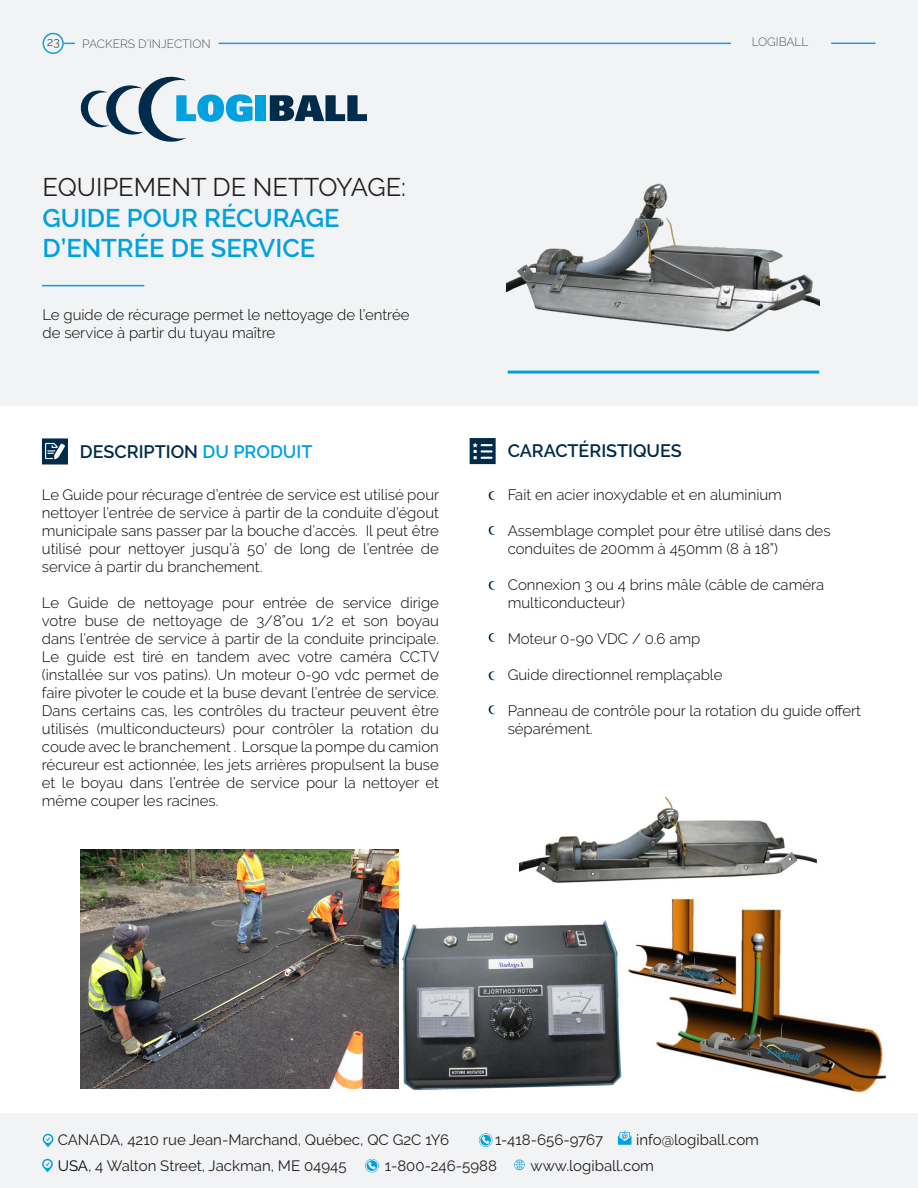
<style>
.page{position:relative;width:918px;height:1188px;background:#fff}
.page>*{position:absolute;margin:0;border:0;box-sizing:border-box;transform-origin:0 0}
.t1{font:600 25.5px/30.6px "Raleway";color:#00a1de}
.t2{font:600 18px "Raleway";color:#002b4a}
.t3{font:300 15px/18px "Raleway";color:#000}
.t4{font:15px "Raleway";color:#231f20}
.t5{font:300 12px "Raleway";color:#57585a}
.t6{font:300 12px "Raleway";color:#231f20}
.s1{font-weight:400;color:#231f20}
.s2{color:#00a1de}
.s3{color:#000}
</style>
<div class="page">
<div style="left:0;top:1113px;width:918px;height:75px;background:#f2f3f4"></div>
<svg style="left:42px;top:1159px;width:11px;height:13px"></svg>
<svg style="left:43px;top:1134px;width:10px;height:13px"></svg>
<svg style="left:365px;top:1159px;width:14px;height:13px"></svg>
<div style="left:366px;top:1159px;width:12px;height:13px;border:1px solid #f2f3f4;border-radius:50%"></div>
<svg style="left:479px;top:1133px;width:13px;height:14px"></svg>
<div style="left:479px;top:1134px;width:13px;height:12px;border:1px solid #f2f3f4;border-radius:50%"></div>
<svg style="left:514px;top:1160px;width:11px;height:10px"></svg>
<svg style="left:618px;top:1131px;width:14px;height:14px"></svg>
<img style="left:362px;top:916px;width:260px;height:174px">
<div style="left:0;top:0;width:918px;height:406px;background:#f2f3f4"></div>
<hr style="left:42px;top:285px;width:102px;height:1px;background:#00a1de">
<div style="left:256px;top:95px;width:10px;height:26px;background:#00a1de"></div>
<svg style="left:270px;top:95px;width:97px;height:26px"></svg>
<svg style="left:80px;top:76px;width:173px;height:66px"></svg>
<hr style="left:508px;top:371px;width:311px;height:3px;background:#00a1de">
<svg style="left:42px;top:438px;width:26px;height:26px"></svg>
<div style="left:470px;top:438px;width:26px;height:26px;background:#002b4a;border:2px solid #002b4a"></div>
<svg style="left:45px;top:443px;width:20px;height:16px"></svg>
<svg style="left:473px;top:443px;width:20px;height:16px"></svg>
<svg style="left:488px;top:491px;width:7px;height:9px"></svg>
<svg style="left:488px;top:526px;width:7px;height:9px"></svg>
<svg style="left:488px;top:581px;width:7px;height:9px"></svg>
<svg style="left:488px;top:633px;width:7px;height:9px"></svg>
<svg style="left:488px;top:671px;width:7px;height:10px"></svg>
<svg style="left:488px;top:705px;width:7px;height:10px"></svg>
<img style="left:507px;top:183px;width:312px;height:149px">
<img style="left:519px;top:796px;width:298px;height:87px">
<img style="left:80px;top:850px;width:318px;height:238px">
<img style="left:627px;top:898px;width:258px;height:195px">
<hr style="left:219px;top:43px;width:512px;height:1px;background:#199eda">
<div style="left:43px;top:33px;width:21px;height:21px;border:2px solid #199eda;border-radius:50%"></div>
<hr style="left:831px;top:43px;width:44px;height:1px;background:#199eda">
<p class="t6" style="left:47px;top:35px;width:14px">23</p>
<p class="t5" style="left:82px;top:37px;width:130px">PACKERS D’INJECTION</p>
<p class="t5" style="left:752px;top:35px;width:58px">LOGIBALL</p>
<p class="t1" style="left:43px;top:172px;width:365px"><span class="s1">EQUIPEMENT DE NETTOYAGE:<br></span>GUIDE POUR RÉCURAGE<br>D’ENTRÉE DE SERVICE</p>
<p class="t3" style="left:43px;top:306px;width:369px">Le guide de récurage permet le nettoyage de l’entrée de service à partir du tuyau maître</p>
<p class="t2" style="left:80px;top:441px;width:234px">DESCRIPTION <span class="s2">DU PRODUIT</span></p>
<p class="t2" style="left:508px;top:441px;width:176px">CARACTÉRISTIQUES</p>
<p class="t3" style="left:42px;top:486px;width:399px;text-align:justify">Le Guide pour récurage d’entrée de service est utilisé pour nettoyer l’entrée de service à partir de la conduite d’égout municipale sans passer par la bouche d’accès. Il peut être utilisé pour nettoyer jusqu’à 50’ de long de l’entrée de service à partir du branchement.</p>
<p class="t3" style="left:42px;top:594px;width:399px;text-align:justify">Le Guide de nettoyage pour entrée de service dirige votre buse de nettoyage de 3/8”ou 1/2″ et son boyau dans l’entrée de service à partir de la conduite principale.<br>Le guide est tiré en tandem avec votre caméra CCTV (installée sur vos patins). Un moteur 0-90 vdc permet de faire pivoter le coude et la buse devant l’entrée de service.<br>Dans certains cas, les contrôles du tracteur peuvent être utilisés (multiconducteurs) pour contrôler la rotation du coude avec le branchement . Lorsque la pompe du camion récureur est actionnée, les jets arrières propulsent la buse et le boyau dans l’entrée de service pour la nettoyer et même couper les racines.</p>
<p class="t3" style="left:508px;top:486px;width:276px">Fait en acier inoxydable et en aluminium</p>
<p class="t3" style="left:508px;top:522px;width:324px">Assemblage complet pour être utilisé dans des conduites de 200mm à 450mm (8″ à 18”)</p>
<p class="t3" style="left:508px;top:576px;width:318px">Connexion 3 ou 4 brins mâle (câble de caméra multiconducteur)</p>
<p class="t3" style="left:508px;top:630px;width:194px">Moteur 0-90 VDC / 0.6 amp</p>
<p class="t3" style="left:508px;top:666px;width:216px">Guide directionnel remplaçable</p>
<p class="t3" style="left:508px;top:702px;width:355px">Panneau de contrôle pour la rotation du guide offert séparément.</p>
<p class="t4" style="left:58px;top:1131px;width:393px">CANADA, 4210 rue Jean-Marchand, Québec, QC G2C 1Y6</p>
<p class="t4" style="left:495px;top:1131px;width:110px">1-418-656-9767</p>
<p class="t4" style="left:636px;top:1131px;width:124px">info@logiball.com</p>
<p class="t4" style="left:58px;top:1157px;width:290px"><span class="s3">USA</span>, 4 Walton Street, Jackman, ME 04945</p>
<p class="t4" style="left:385px;top:1157px;width:114px">1-800-246-5988</p>
<p class="t4" style="left:531px;top:1157px;width:125px">www.logiball.com</p>
</div>
